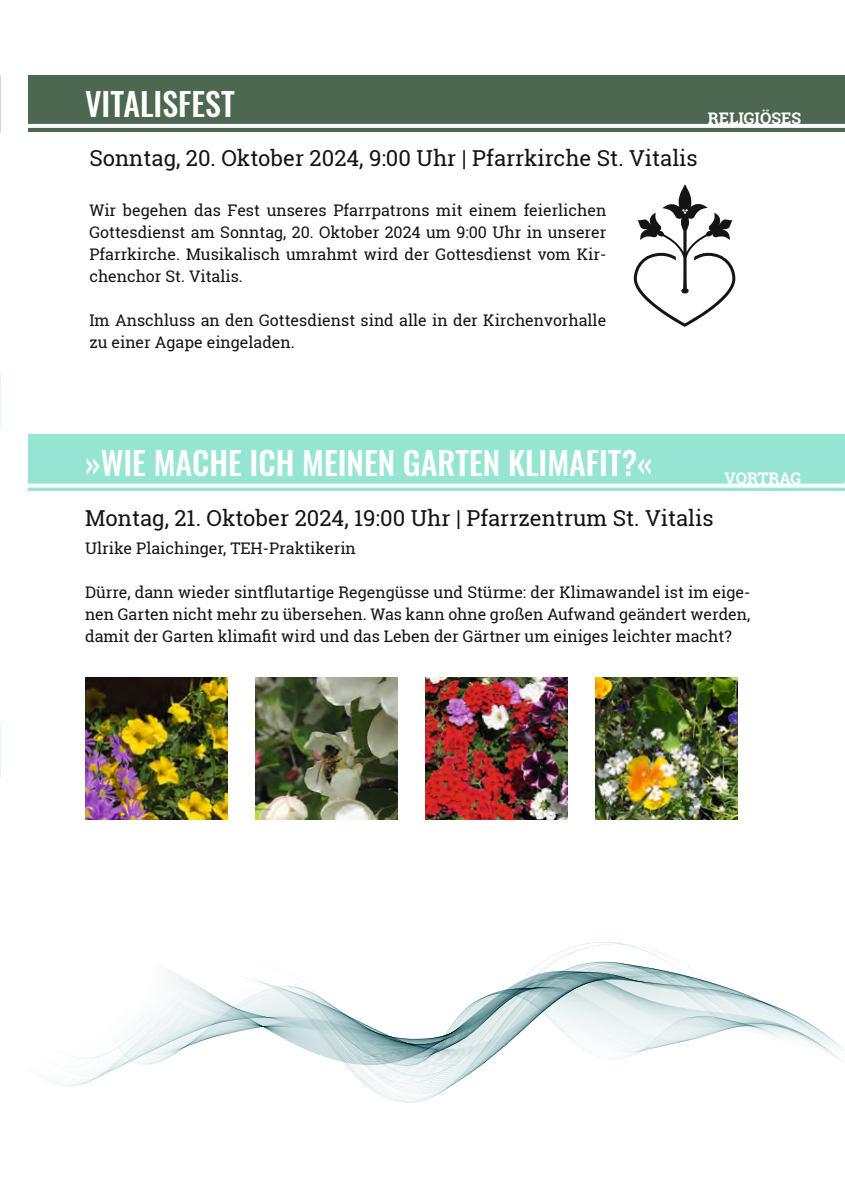
<style>
.page{position:relative;width:845px;height:1191px;background:#fff}
.page>*{position:absolute;margin:0;border:0;box-sizing:border-box;transform-origin:0 0}
.V-Überschrift{font:500 32px "Oswald";color:#fff}
.V-Zeit-Ort{font:22px "Roboto Slab";color:#131413}
.V-Text{font:16px/22px "Roboto Slab";color:#131413;text-align:justify}
.V-Text-2{font:700 16px "Roboto Slab";color:#fff}
</style>
<div class="page">
<div style="left:28px;top:75px;width:817px;height:57px;background:#4d6851"></div>
<svg style="left:28px;top:124px;width:817px;height:4px;background:#fafbfb"></svg>
<svg style="left:634px;top:184px;width:101px;height:143px"></svg>
<div style="left:28px;top:434px;width:817px;height:57px;background:#96e5d3"></div>
<svg style="left:28px;top:483px;width:817px;height:4px;background:#eefaf8"></svg>
<img style="left:85px;top:678px;width:142px;height:141px">
<img style="left:255px;top:678px;width:142px;height:141px">
<img style="left:425px;top:678px;width:142px;height:141px">
<img style="left:596px;top:678px;width:141px;height:141px">
<svg style="left:55px;top:990px;width:682px;height:112px"></svg>
<svg style="left:39px;top:942px;width:697px;height:141px"></svg>
<p class="V-Überschrift" style="left:85px;top:87px;width:151px">VITALISFEST</p>
<p class="V-Zeit-Ort" style="left:89px;top:143px;width:610px">Sonntag, 20. Oktober 2024, 9:00 Uhr | Pfarrkirche St. Vitalis</p>
<p class="V-Text" style="left:89px;top:199px;width:518px">Wir begehen das Fest unseres Pfarrpatrons mit einem feierlichen Gottesdienst am Sonntag, 20. Oktober 2024 um 9:00 Uhr in unserer Pfarrkirche. Musikalisch umrahmt wird der Gottesdienst vom Kir&shy;chenchor St. Vitalis.</p>
<p class="V-Text" style="left:89px;top:309px;width:518px">Im Anschluss an den Gottesdienst sind alle in der Kirchenvorhalle zu einer Agape eingeladen.</p>
<p class="V-Text-2" style="left:708px;top:107px;width:95px">RELIGIÖSES</p>
<p class="V-Text-2" style="left:727px;top:108px;width:77px">THEAT R</p>
<p class="V-Überschrift" style="left:85px;top:447px;width:569px">»WIE MACHE ICH MEINEN GARTEN KLIMAFIT?«</p>
<p class="V-Text-2" style="left:724px;top:467px;width:78px">VORTRAG</p>
<p class="V-Zeit-Ort" style="left:85px;top:503px;width:630px">Montag, 21. Oktober 2024, 19:00 Uhr | Pfarrzentrum St. Vitalis</p>
<p class="V-Text" style="left:85px;top:536px;width:272px">Ulrike Plaichinger, TEH-Praktikerin</p>
<p class="V-Text" style="left:85px;top:580px;width:667px">Dürre, dann wieder sintflutartige Regengüsse und Stürme: der Klimawandel ist im eige&shy;nen Garten nicht mehr zu übersehen. Was kann ohne großen Aufwand geändert werden, damit der Garten klimafit wird und das Leben der Gärtner um einiges leichter macht?</p>
</div>
